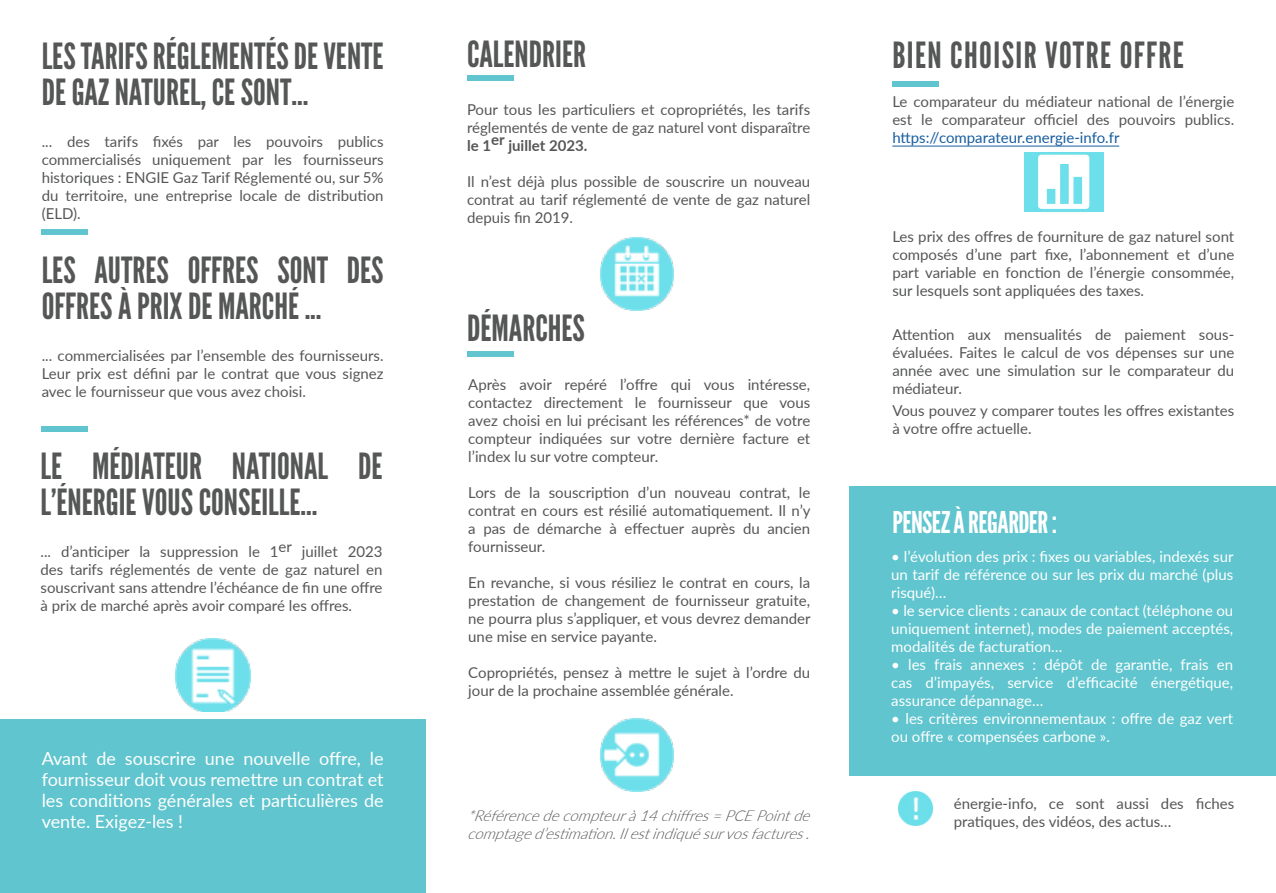
<style>
.page{position:relative;width:1276px;height:893px;background:#fff}
.page>*{position:absolute;margin:0;border:0;box-sizing:border-box;transform-origin:0 0}
.t1{font:36px/36px "League Gothic";color:#555656}
.t2{font:36px "League Gothic";letter-spacing:.04em;color:#555656}
.t3{font:30px "League Gothic";letter-spacing:-.02em;color:#fff}
.t4{font:18px/21px "Lato";color:#fff;text-align:justify}
.t5{font:15px/18px "Lato";color:#555656;text-align:justify}
.t6{font:15px/18px "Lato";color:#fff;text-align:justify}
.t7{font:italic 300 15px/18px "Lato";color:#555656}
.s1{color:#175d9e}
.s2{font-weight:700}
</style>
<div class="page">
<div style="left:850px;top:486px;width:426px;height:289px;background:#60c5ce"></div>
<div style="left:0;top:720px;width:426px;height:173px;background:#60c5ce"></div>
<div style="left:42px;top:230px;width:46px;height:5px;background:#60c5ce"></div>
<div style="left:42px;top:427px;width:46px;height:5px;background:#60c5ce"></div>
<div style="left:467px;top:76px;width:46px;height:5px;background:#60c5ce"></div>
<div style="left:892px;top:81px;width:46px;height:5px;background:#60c5ce"></div>
<hr style="left:892px;top:146px;width:227px;height:1px;background:#175d9e">
<img style="left:899px;top:792px;width:35px;height:33px">
<img style="left:176px;top:638px;width:74px;height:74px">
<img style="left:600px;top:238px;width:73px;height:73px">
<img style="left:600px;top:718px;width:73px;height:73px">
<div style="left:467px;top:351px;width:46px;height:5px;background:#60c5ce"></div>
<img style="left:1024px;top:153px;width:79px;height:58px">
<p class="t1" style="left:42px;top:39px;width:343px">LES TARIFS RÉGLEMENTÉS DE VENTE<br>DE GAZ NATUREL, CE SONT...</p>
<p class="t2" style="left:892px;top:35px;width:293px">BIEN CHOISIR VOTRE OFFRE</p>
<p class="t1" style="left:467px;top:37px;width:121px">CALENDRIER</p>
<p class="t5" style="left:892px;top:91px;width:343px">Le comparateur du médiateur national de l’énergie est le comparateur officiel des pouvoirs publics. <span class="s1">https://comparateur.energie-info.fr</span></p>
<p class="t5" style="left:467px;top:100px;width:345px">Pour tous les particuliers et copropriétés, les tarifs réglementés de vente de gaz naturel vont disparaître <span class="s2">le 1</span><sup>er</sup> <span class="s2">juillet 2023.</span></p>
<p class="t5" style="left:467px;top:172px;width:345px">Il n’est déjà plus possible de souscrire un nouveau contrat au tarif réglementé de vente de gaz naturel depuis fin 2019.</p>
<p class="t5" style="left:42px;top:132px;width:343px">... des tarifs fixés par les pouvoirs publics commercialisés uniquement par les fournisseurs historiques : ENGIE Gaz Tarif Réglementé ou, sur 5% du territoire, une entreprise locale de distribution (ELD).</p>
<p class="t1" style="left:42px;top:253px;width:343px">LES AUTRES OFFRES SONT DES<br>OFFRES À PRIX DE MARCHÉ ...</p>
<p class="t5" style="left:42px;top:346px;width:343px">... commercialisées par l’ensemble des fournisseurs.<br>Leur prix est défini par le contrat que vous signez avec le fournisseur que vous avez choisi.</p>
<p class="t1" style="left:40px;top:448px;width:343px">LE MÉDIATEUR NATIONAL DE<br>L’ÉNERGIE VOUS CONSEILLE...</p>
<p class="t5" style="left:40px;top:542px;width:343px">... d’anticiper la suppression le 1er juillet 2023 des tarifs réglementés de vente de gaz naturel en souscrivant sans attendre l’échéance de fin une offre à prix de marché après avoir comparé les offres.</p>
<p class="t4" style="left:42px;top:747px;width:343px">Avant de souscrire une nouvelle offre, le fournisseur doit vous remettre un contrat et les conditions générales et particulières de vente. Exigez-les !</p>
<p class="t1" style="left:467px;top:311px;width:119px">DÉMARCHES</p>
<p class="t5" style="left:468px;top:375px;width:343px">Après avoir repéré l’offre qui vous intéresse, contactez directement le fournisseur que vous avez choisi en lui précisant les références* de votre compteur indiquées sur votre dernière facture et l’index lu sur votre compteur.</p>
<p class="t5" style="left:468px;top:483px;width:344px">Lors de la souscription d’un nouveau contrat, le contrat en cours est résilié automatiquement. Il n’y a pas de démarche à effectuer auprès du ancien fournisseur.</p>
<p class="t5" style="left:468px;top:573px;width:344px">En revanche, si vous résiliez le contrat en cours, la prestation de changement de fournisseur gratuite, ne pourra plus s’appliquer, et vous devrez demander une mise en service payante.</p>
<p class="t5" style="left:468px;top:663px;width:343px">Copropriétés, pensez à mettre le sujet à l’ordre du jour de la prochaine assemblée générale.</p>
<p class="t7" style="left:467px;top:806px;width:350px">*Référencedecompteurà14chiffres=PCEPointde comptaged’estimation.Ilestindiquésurvosfactures.</p>
<p class="t5" style="left:892px;top:226px;width:343px">Les prix des offres de fourniture de gaz naturel sont composés d’une part fixe, l’abonnement et d’une part variable en fonction de l’énergie consommée, sur lesquels sont appliquées des taxes.</p>
<p class="t5" style="left:892px;top:325px;width:343px">Attention aux mensualités de paiement sous&shy;évaluées. Faites le calcul de vos dépenses sur une année avec une simulation sur le comparateur du médiateur.</p>
<p class="t5" style="left:892px;top:401px;width:343px">Vous pouvez y comparer toutes les offres existantes à votre offre actuelle.</p>
<p class="t3" style="left:892px;top:505px;width:166px">PENSEZ À REGARDER :</p>
<p class="t6" style="left:891px;top:546px;width:344px">• l’évolution des prix : fixes ou variables, indexés sur un tarif de référence ou sur les prix du marché (plus risqué)…</p>
<p class="t6" style="left:891px;top:600px;width:343px">• le service clients : canaux de contact (téléphone ou uniquement internet), modes de paiement acceptés, modalités de facturation…</p>
<p class="t6" style="left:891px;top:654px;width:343px">• les frais annexes : dépôt de garantie, frais en cas d’impayés, service d’efficacité énergétique, assurance dépannage…</p>
<p class="t6" style="left:891px;top:708px;width:343px">• les critères environnementaux : offre de gaz vert ou offre « compensées carbone ».</p>
<p class="t5" style="left:954px;top:793px;width:282px">énergie-info, ce sont aussi des fiches pratiques, des vidéos, des actus…</p>
</div>
